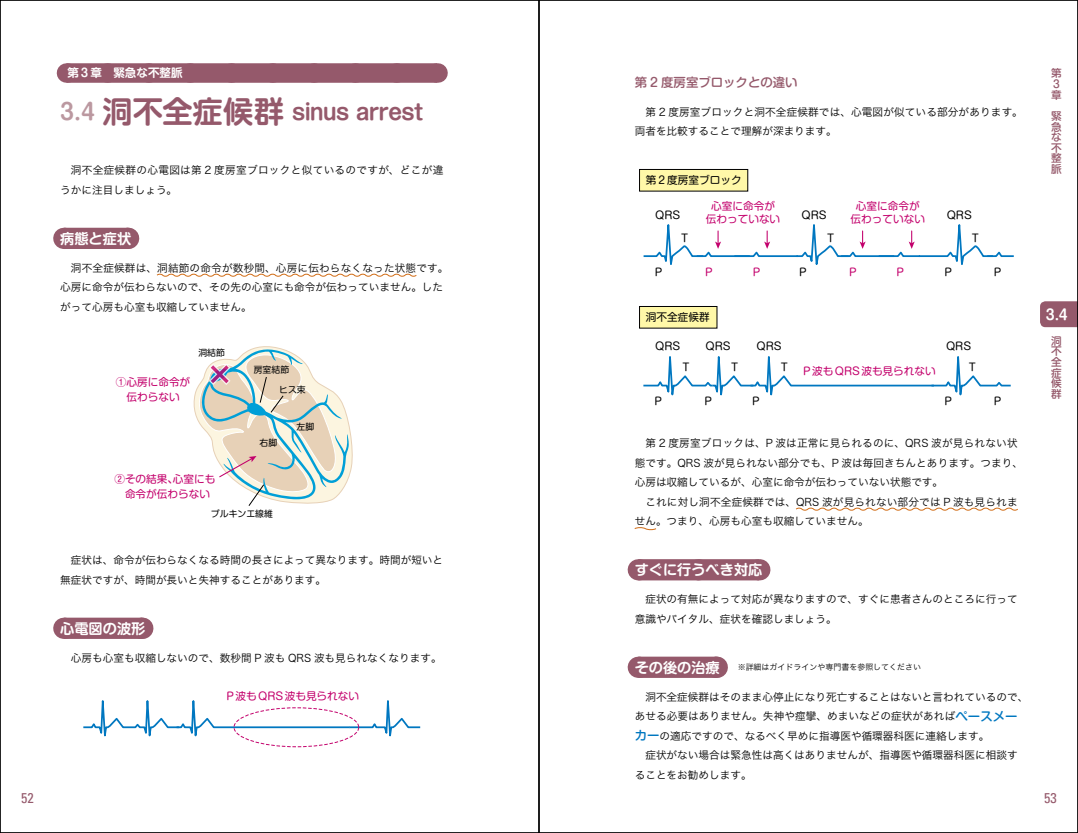
<style>
.page{position:relative;width:1078px;height:833px;background:#fff}
.page>*{position:absolute;margin:0;border:0;box-sizing:border-box;transform-origin:0 0}
.t1{font:700 21.5px "Shin M Go Pro De";letter-spacing:-.06em;color:#95596b}
.t2{font:700 14.12px "Shin M Go Pro De";color:#fff}
.t3{font:condensed 14.12px "Univers";color:#95596b}
.t4{font:500 12.38px "Shin M Go Pro";color:#95596b}
.t5{font:700 11.5px "Shin M Go Pro De";color:#fff}
.t6{font:10.62px/19.5px "Hira Kaku Pro W3";color:#000}
.t7{font:10.62px/15.1px "Shin M Go Pro";color:#c3006c}
.t8{font:10.62px "Shin M Go Pro";color:#000}
.t9{font:10.62px/19.5px "Hira Kaku Pro W3";letter-spacing:.03em;color:#000}
.t10{font:10.62px "Hira Kaku Pro W3";letter-spacing:.02em;color:#000}
.t11{font:500 10.62px/10.6px "Shin M Go Pro";color:#95596b;text-align:justify}
.t12{font:8.88px/19.4px "Shin M Go Pro";color:#000}
.t13{font:8px "Hira Kaku Pro W3";color:#000}
.s1{font-size:22.12px;color:#bb98a0}
.s2{font-size:30.12px}
.s3{font-family:"Shin M Go Pro";font-weight:500;font-size:12.38px;color:#0077c0}
</style>
<div class="page">
<svg style="left:1040px;top:301px;width:35px;height:26px"></svg>
<div style="left:66px;top:63px;width:371px;height:20px;background:#95596b"></div>
<svg style="left:108px;top:63px;width:308px;height:20px"></svg>
<svg style="left:437px;top:63px;width:1px;height:20px"></svg>
<div style="left:64px;top:228px;width:64px;height:21px;background:#95596b"></div>
<svg style="left:128px;top:228px;width:1px;height:21px"></svg>
<svg style="left:156px;top:273px;width:261px;height:4px"></svg>
<div style="left:64px;top:617px;width:78px;height:22px;background:#95596b"></div>
<svg style="left:103px;top:617px;width:40px;height:22px"></svg>
<svg style="left:193px;top:346px;width:160px;height:160px"></svg>
<svg style="left:83px;top:700px;width:338px;height:48px"></svg>
<div style="left:233px;top:707px;width:126px;height:40px;border:1px dashed #c3006c;border-radius:50%"></div>
<svg style="left:796px;top:507px;width:222px;height:4px"></svg>
<svg style="left:634px;top:527px;width:22px;height:4px"></svg>
<div style="left:638px;top:559px;width:120px;height:21px;background:#95596b"></div>
<svg style="left:700px;top:559px;width:28px;height:1px"></svg>
<svg style="left:758px;top:559px;width:1px;height:21px"></svg>
<div style="left:638px;top:656px;width:78px;height:22px;background:#95596b"></div>
<svg style="left:677px;top:656px;width:40px;height:22px"></svg>
<div style="left:639px;top:169px;width:108px;height:22px;background:#fff8a8"></div>
<div style="left:639px;top:169px;width:109px;height:22px;border:1px solid #000"></div>
<div style="left:639px;top:306px;width:77px;height:22px;background:#fff8a8"></div>
<div style="left:639px;top:306px;width:78px;height:22px;border:1px solid #000"></div>
<svg style="left:643px;top:224px;width:371px;height:41px"></svg>
<svg style="left:641px;top:324px;width:370px;height:72px"></svg>
<p class="t5" style="left:67px;top:64px;width:117px">第３章　緊急な不整脈</p>
<p class="t1" style="left:60px;top:94px;width:364px"><span class="s1">3.4</span> <span class="s2">洞不全症候群</span> SINUS ARREST</p>
<p class="t9" style="left:60px;top:160px;width:384px;text-indent:11px">洞不全症候群の心電図は第 2 度房室ブロックと似ているのですが、どこが違うかに注目しましょう。</p>
<p class="t2" style="left:60px;top:227px;width:72px">病態と症状</p>
<p class="t6" style="left:60px;top:257px;width:389px;text-indent:11px">洞不全症候群は、洞結節の命令が数秒間、心房に伝わらなくなった状態です。心房に命令が伝わらないので、その先の心室にも命令が伝わっていません。したがって心房も心室も収縮していません。</p>
<p class="t12" style="left:198px;top:341px;width:28px">洞結節</p>
<p class="t12" style="left:279px;top:359px;width:28px;text-indent:-25px">房室結節<br>ヒス束</p>
<p class="t7" style="left:116px;top:373px;width:76px">①心房に命令が　伝わらない</p>
<p class="t7" style="left:114px;top:470px;width:102px">②その結果、心室にも　命令が伝わらない</p>
<p class="t12" style="left:259px;top:432px;width:19px">右脚</p>
<p class="t12" style="left:211px;top:503px;width:64px">プルキンエ線維</p>
<p class="t12" style="left:296px;top:416px;width:19px">左脚</p>
<p class="t6" style="left:60px;top:549px;width:384px;text-indent:11px">症状は、命令が伝わらなくなる時間の長さによって異なります。時間が短いと無症状ですが、時間が長いと失神することがあります。</p>
<p class="t2" style="left:60px;top:617px;width:87px">心電図の波形</p>
<p class="t6" style="left:71px;top:647px;width:372px">心房も心室も収縮しないので、数秒間 P 波も QRS 波も見られなくなります。</p>
<p class="t7" style="left:226px;top:687px;width:134px">P波もQRS波も見られない</p>
<p class="t4" style="left:634px;top:72px;width:164px">第 2 度房室ブロックとの違い</p>
<p class="t6" style="left:634px;top:101px;width:389px;text-indent:11px">第 2 度房室ブロックと洞不全症候群では、心電図が似ている部分があります。両者を比較することで理解が深まります。</p>
<p class="t8" style="left:645px;top:172px;width:97px">第２度房室ブロック</p>
<p class="t7" style="left:705px;top:199px;width:76px;line-height:12.5px;text-align:center">心室に命令が伝わっていない</p>
<p class="t7" style="left:855px;top:197px;width:65px">心室に命令が</p>
<p class="t8" style="left:655px;top:206px;width:27px">QRS</p>
<p class="t7" style="left:850px;top:210px;width:76px">伝わっていない</p>
<p class="t8" style="left:801px;top:206px;width:27px">QRS</p>
<p class="t8" style="left:946px;top:206px;width:27px">QRS</p>
<p class="t8" style="left:681px;top:229px;width:9px">T</p>
<p class="t8" style="left:827px;top:229px;width:9px">T</p>
<p class="t8" style="left:971px;top:229px;width:9px">T</p>
<p class="t8" style="left:654px;top:264px;width:9px">P</p>
<p class="t7" style="left:705px;top:263px;width:9px">P</p>
<p class="t7" style="left:752px;top:263px;width:9px">P</p>
<p class="t8" style="left:799px;top:264px;width:9px">P</p>
<p class="t7" style="left:849px;top:263px;width:9px">P</p>
<p class="t7" style="left:896px;top:263px;width:9px">P</p>
<p class="t8" style="left:944px;top:264px;width:9px">P</p>
<p class="t8" style="left:993px;top:264px;width:9px">P</p>
<p class="t8" style="left:645px;top:309px;width:65px">洞不全症候群</p>
<p class="t8" style="left:655px;top:337px;width:27px">QRS</p>
<p class="t8" style="left:705px;top:337px;width:27px">QRS</p>
<p class="t8" style="left:756px;top:337px;width:27px">QRS</p>
<p class="t8" style="left:945px;top:337px;width:27px">QRS</p>
<p class="t8" style="left:682px;top:358px;width:9px">T</p>
<p class="t8" style="left:731px;top:358px;width:9px">T</p>
<p class="t8" style="left:780px;top:358px;width:9px">T</p>
<p class="t8" style="left:968px;top:358px;width:9px">T</p>
<p class="t7" style="left:803px;top:362px;width:134px">P波もQRS波も見られない</p>
<p class="t8" style="left:654px;top:393px;width:9px">P</p>
<p class="t8" style="left:704px;top:393px;width:9px">P</p>
<p class="t8" style="left:752px;top:393px;width:9px">P</p>
<p class="t8" style="left:944px;top:393px;width:9px">P</p>
<p class="t8" style="left:993px;top:393px;width:9px">P</p>
<p class="t10" style="left:645px;top:434px;width:374px">第 2 度房室ブロックは、P 波は正常に見られるのに、QRS 波が見られない状</p>
<p class="t6" style="left:634px;top:452px;width:390px">態です。QRS 波が見られない部分でも、P 波は毎回きちんとあります。つまり、</p>
<p class="t6" style="left:634px;top:471px;width:310px">心房は収縮しているが、心室に命令が伝わっていない状態です。</p>
<p class="t6" style="left:645px;top:491px;width:373px">これに対し洞不全症候群では、QRS 波が見られない部分では P 波も見られま</p>
<p class="t6" style="left:634px;top:510px;width:235px">せん。つまり、心房も心室も収縮していません。</p>
<p class="t2" style="left:634px;top:558px;width:129px">すぐに行うべき対応</p>
<p class="t6" style="left:634px;top:588px;width:384px;text-indent:11px">症状の有無によって対応が異なりますので、すぐに患者さんのところに行って意識やバイタル、症状を確認しましょう。</p>
<p class="t2" style="left:634px;top:656px;width:87px">その後の治療</p>
<p class="t6" style="left:645px;top:686px;width:384px">洞不全症候群はそのまま心停止になり死亡することはないと言われているので、</p>
<p class="t6" style="left:634px;top:705px;width:384px">あせる必要はありません。失神や痙攣、めまいなどの症状があれば<span class="s3">ペースメー</span></p>
<p class="t6" style="left:634px;top:725px;width:356px"><span class="s3">カー</span>の適応ですので、なるべく早めに指導医や循環器科医に連絡します。</p>
<p class="t6" style="left:645px;top:744px;width:374px">症状がない場合は緊急性は高くはありませんが、指導医や循環器科医に相談す</p>
<p class="t6" style="left:634px;top:764px;width:118px">ることをお勧めします。</p>
<p class="t13" style="left:729px;top:660px;width:193px">　※詳細はガイドラインや専門書を参照してください</p>
<p class="t11" style="left:1051px;top:67px;width:12px;text-align:left">第<br>３章</p>
<p class="t11" style="left:1051px;top:109px;width:12px">緊急な不整脈</p>
<p class="t2" style="left:1045px;top:303px;width:23px">3.4</p>
<p class="t11" style="left:1051px;top:334px;width:12px">洞不全症候群</p>
<p class="t3" style="left:21px;top:788px;width:14px">52</p>
<p class="t3" style="left:1043px;top:788px;width:14px">53</p>
</div>
